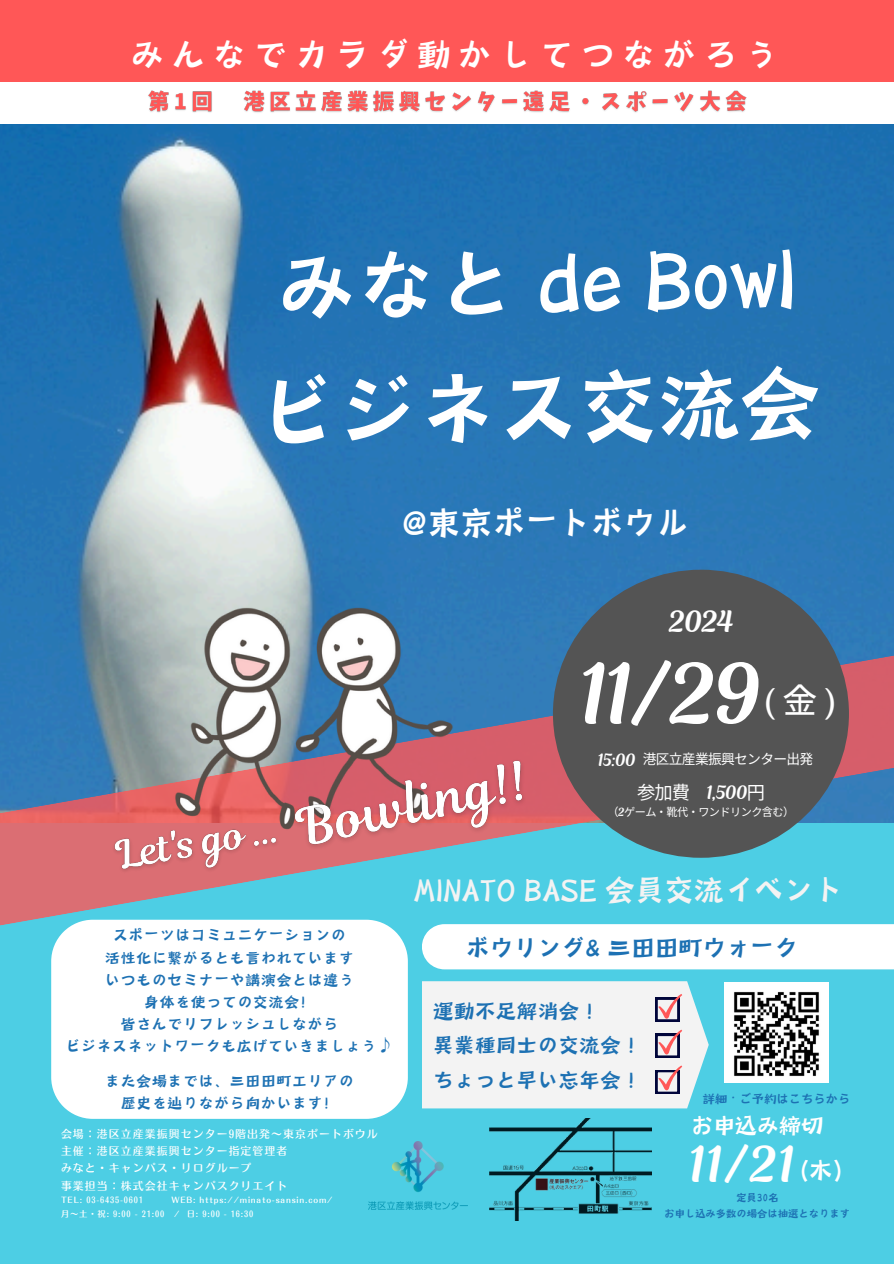
<style>
.page{position:relative;width:894px;height:1264px;background:#fff}
.page>*{position:absolute;margin:0;border:0;box-sizing:border-box;transform-origin:0 0}
.t1{font:89.55px "Canva Fengyi JP";color:#fff}
.t2{font:88.05px "Canva Fengyi JP";color:#fff}
.t3{font:82.65px "RTL Romman Regular";color:#fff}
.t4{font:48.9px "RTL Romman Regular";color:#fff}
.t5{font:37.2px "Canva Fengyi JP";letter-spacing:.2em;color:#fff}
.t6{font:36.3px "Canva Fengyi JP";color:#fff}
.t7{font:500 34.35px "Sawarabi Gothic";color:#fff}
.t8{font:33px "Canva Fengyi JP";color:#f3f3f3}
.t9{font:28.95px "RTL Romman Regular";color:#fff}
.t10{font:26.4px "Canva Fengyi JP";color:#1d71b3}
.t11{font:25.95px "Canva Fengyi JP";color:#fff}
.t12{font:24.45px "Canva Fengyi JP";color:#fff}
.t13{font:22.65px "Canva Fengyi JP";letter-spacing:.025em;color:#1d71b3}
.t14{font:18.3px "RTL Romman Regular";color:#fff}
.t15{font:16.8px "RTL Romman Regular";color:#fff}
.t16{font:16.35px "Canva Fengyi JP";letter-spacing:.05em;color:#1d71b3}
.t17{font:13.8px "Noto Sans CJ Ksc";letter-spacing:-.05em;color:#fff}
.t18{font:13.65px "Canva Fengyi JP";color:#1d71b3}
.t19{font:11.4px "Canva Fengyi JP";color:#1d71b3}
.t20{font:11.1px "Noto Sans CJ Ksc";letter-spacing:-.05em;color:#fff}
.t21{font:10.95px "Motoya Ma Aporo Std W4";letter-spacing:.1em;color:#fff}
.t22{font:8.25px "Motoya Ma Aporo Std W4";letter-spacing:.1em;color:#fff}
.s1{font-family:"Noto Sans CJ Ksc"}
.s2{font-family:"RTL Romman Regular"}
</style>
<div class="page">
<div style="left:0;top:0;width:893px;height:1263px;background:#4dcee4"></div>
<img style="left:0;top:124px;width:893px;height:521px">
<div style="left:0;top:0;width:893px;height:115px;background:#ff5757"></div>
<svg style="left:0;top:645px;width:893px;height:281px"></svg>
<div style="left:0;top:83px;width:893px;height:41px;background:#fff"></div>
<svg style="left:422px;top:981px;width:286px;height:127px;background:#e8ebed"></svg>
<img style="left:724px;top:982px;width:103px;height:100px">
<img style="left:136px;top:592px;width:345px;height:208px">
<div style="left:51px;top:919px;width:356px;height:199px;background:#fff"></div>
<div style="left:422px;top:924px;width:471px;height:45px;background:#fff"></div>
<div style="left:552px;top:569px;width:296px;height:288px;background:#545454;border-radius:50%"></div>
<img style="left:489px;top:1118px;width:162px;height:102px">
<img style="left:369px;top:1141px;width:99px;height:68px">
<img style="left:281px;top:742px;width:261px;height:135px">
<img style="left:148px;top:90px;width:599px;height:23px">
<img style="left:105px;top:800px;width:184px;height:94px">
<p class="t5" style="left:131px;top:36px;width:649px">みんなでカラダ動かしてつながろう</p>
<p class="t2" style="left:276px;top:243px;width:519px;rotate:-1deg">みなと de Bowl</p>
<p class="t1" style="left:255px;top:368px;width:566px;rotate:-1deg">ビジネス交流会</p>
<p class="t6" style="left:401px;top:505px;width:288px">@東京ポートボウル</p>
<p class="t9" style="left:668px;top:601px;width:67px">2024</p>
<p class="t3" style="left:579px;top:636px;width:185px">11/29</p>
<p class="t7" style="left:763px;top:684px;width:75px">(金)</p>
<p class="t15" style="left:597px;top:748px;width:40px">15:00</p>
<p class="t17" style="left:642px;top:747px;width:172px">港区立産業振興センター出発</p>
<p class="t14" style="left:637px;top:779px;width:129px"><span class="s1">参加費</span> 1,500<span class="s1">円</span></p>
<p class="t20" style="left:607px;top:802px;width:188px">（<span class="s2">2</span>ゲーム・靴代・ワンドリンク含む）</p>
<p class="t16" style="left:113px;top:927px;width:234px">スポーツはコミュニケーションの</p>
<p class="t16" style="left:105px;top:949px;width:250px">活性化に繋がるとも言われています</p>
<p class="t16" style="left:105px;top:971px;width:250px">いつものセミナーや講演会とは違う</p>
<h4 class="t16" style="left:144px;top:993px;width:172px">身体を使っての交流会！</h4>
<p class="t16" style="left:121px;top:1016px;width:219px">皆さんでリフレッシュしながら</p>
<p class="t16" style="left:65px;top:1038px;width:329px">ビジネスネットワークも広げていきましょう<span class="s1">♪</span></p>
<p class="t16" style="left:105px;top:1072px;width:250px">また会場までは、三田田町エリアの</p>
<p class="t16" style="left:121px;top:1094px;width:219px">歴史を辿りながら向かいます！</p>
<p class="t21" style="left:61px;top:1127px;width:318px">会場：港区立産業振興センター9階出発～東京ポートボウル</p>
<p class="t21" style="left:61px;top:1145px;width:228px">主催：港区立産業振興センター指定管理者</p>
<p class="t21" style="left:61px;top:1162px;width:192px">みなと・キャンパス・リログループ</p>
<p class="t21" style="left:61px;top:1179px;width:228px">事業担当：株式会社キャンパスクリエイト</p>
<p class="t22" style="left:61px;top:1196px;width:84px">TEL: 03-6435-0601</p>
<p class="t22" style="left:171px;top:1196px;width:163px">WEB: https://minato-sansin.com/</p>
<p class="t22" style="left:61px;top:1209px;width:194px">月〜土・祝: 9:00 - 21:00 / 日 : 9:00 - 16:30</p>
<p class="t8" style="left:413px;top:874px;width:431px">MINATO BASE 会員交流イベント</p>
<h6 class="t10" style="left:466px;top:935px;width:333px">ボウリング&amp; 三田田町ウォーク</h6>
<p class="t13" style="left:433px;top:999px;width:162px">運動不足解消会 !</p>
<h3 class="t13" style="left:433px;top:1034px;width:204px">異業種同士の交流会 !</h3>
<h1 class="t13" style="left:433px;top:1069px;width:204px">ちょっと早い忘年会 !</h1>
<p class="t18" style="left:702px;top:1091px;width:149px">詳細・ご予約はこちらから</p>
<p class="t12" style="left:691px;top:1113px;width:133px">お申込み締切</p>
<p class="t4" style="left:688px;top:1129px;width:108px">11/21</p>
<p class="t11" style="left:800px;top:1157px;width:57px">(木）</p>
<h2 class="t19" style="left:735px;top:1191px;width:44px">定員30名</h2>
<p class="t19" style="left:664px;top:1207px;width:187px">お申し込み多数の場合は抽選となります</p>
</div>
